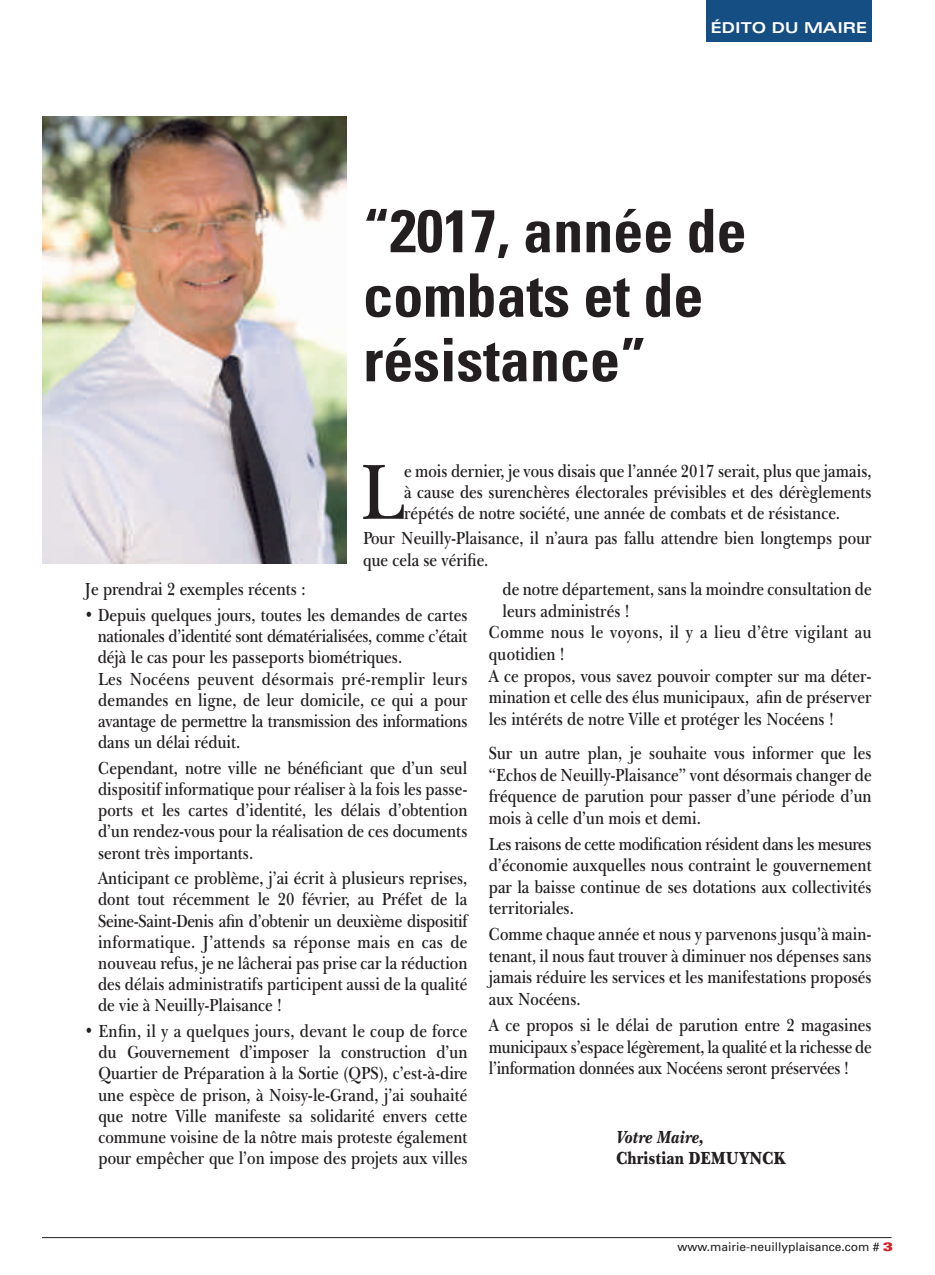
<style>
.page{position:relative;width:935px;height:1275px;background:#fff}
.page>*{position:absolute;margin:0;border:0;box-sizing:border-box;transform-origin:0 0}
.t1{font:600 80.55px "New Baskerville IT Cby BT";color:#231f20;scale:.85 1}
.t2{font:700 condensed 60px/64.5px "Univers";color:#231f20}
.t3{font:600 18px/21.1px "New Baskerville IT Cby BT";color:#231f20;text-align:justify;scale:.85 1}
.t4{font:600 18px "New Baskerville IT Cby BT";letter-spacing:.02em;color:#231f20;scale:.85 1}
.t5{font:900 18px "New Baskerville IT Cby BT";color:#231f20;scale:.85 1}
.t6{font:italic 900 18px "New Baskerville IT Cby BT";color:#231f20;scale:.85 1}
.t7{font:700 expanded 15px "Univers";color:#fff}
.t8{font:12px "Univers";color:#231f20}
.s1{font-weight:900;font-stretch:expanded;color:#d1232a}
</style>
<div class="page">
<hr style="left:42px;top:1237px;width:849px;height:1px;background:#231f20">
<img style="left:42px;top:116px;width:304px;height:447px">
<div style="left:705px;top:0;width:166px;height:42px;background:#144e82"></div>
<p class="t7" style="left:710px;top:22px;width:158px">ÉDITO DU MAIRE</p>
<h2 class="t2" style="left:363px;top:204px;width:385px">“2017, année de combats et de résistance”</h2>
<h1 class="t1" style="left:360px;top:461px;width:53px">L</h1>
<p class="t3" style="left:404px;top:462px;width:551px">e mois dernier, je vous disais que l’année 2017 serait, plus que jamais, à cause des surenchères électorales prévisibles et des dérèglements répétés de notre société, une année de combats et de résistance.</p>
<p class="t3" style="left:363px;top:530px;width:599px">Pour Neuilly-Plaisance, il n’aura pas fallu attendre bien longtemps pour que cela se vérifie.</p>
<p class="t3" style="left:85px;top:581px;width:262px">Je prendrai 2 exemples récents :</p>
<p class="t3" style="left:98px;top:606px;width:436px;text-align:left;text-indent:-13px">• Depuis quelques jours, toutes les demandes de cartes nationales d’identité sont dématérialisées, comme c’était déjà le cas pour les passeports biométriques.<br>Les Nocéens peuvent désormais pré-remplir leurs demandes en ligne, de leur domicile, ce qui a pour avantage de permettre la transmission des informations dans un délai réduit.</p>
<p class="t3" style="left:98px;top:759px;width:436px">Cependant, notre ville ne bénéficiant que d’un seul dispositif informatique pour réaliser à la fois les passe&shy;ports et les cartes d’identité, les délais d’obtention d’un rendez-vous pour la réalisation de ces documents seront très importants.</p>
<p class="t3" style="left:98px;top:869px;width:436px">Anticipant ce problème, j’ai écrit à plusieurs reprises, dont tout récemment le 20 février, au Préfet de la Seine-Saint-Denis afin d’obtenir un deuxième dispositif informatique. J’attends sa réponse mais en cas de nouveau refus, je ne lâcherai pas prise car la réduction des délais administratifs participent aussi de la qualité de vie à Neuilly-Plaisance !</p>
<p class="t3" style="left:98px;top:1022px;width:435px;text-indent:-14px">• Enfin, il y a quelques jours, devant le coup de force du Gouvernement d’imposer la construction d’un Quartier de Préparation à la Sortie (QPS), c’est-à-dire une espèce de prison, à Noisy-le-Grand, j’ai souhaité que notre Ville manifeste sa solidarité envers cette commune voisine de la nôtre mais proteste également pour empêcher que l’on impose des projets aux villes</p>
<p class="t3" style="left:502px;top:580px;width:435px">de notre département, sans la moindre consultation de</p>
<p class="t3" style="left:502px;top:602px;width:151px">leurs administrés !</p>
<p class="t4" style="left:488px;top:625px;width:452px">Comme nous le voyons, il y a lieu d’être vigilant au</p>
<p class="t3" style="left:488px;top:645px;width:91px">quotidien !</p>
<p class="t3" style="left:488px;top:667px;width:452px">A ce propos, vous savez pouvoir compter sur ma déter-</p>
<p class="t3" style="left:488px;top:688px;width:452px">mination et celle des élus municipaux, afin de préserver</p>
<p class="t3" style="left:488px;top:710px;width:407px">les intéréts de notre Ville et protéger les Nocéens !</p>
<p class="t3" style="left:488px;top:744px;width:452px;line-height:21.6px">Sur un autre plan, je souhaite vous informer que les “Echos de Neuilly-Plaisance” vont désormais changer de fréquence de parution pour passer d’une période d’un mois à celle d’un mois et demi.</p>
<p class="t3" style="left:488px;top:835px;width:452px;line-height:21.6px">Les raisons de cette modification résident dans les mesures d’économie auxquelles nous contraint le gouvernement par la baisse continue de ses dotations aux collectivités territoriales.</p>
<p class="t3" style="left:488px;top:925px;width:452px;line-height:21.6px">Comme chaque année et nous y parvenons jusqu’à main&shy;tenant, il nous faut trouver à diminuer nos dépenses sans jamais réduire les services et les manifestations proposés aux Nocéens.</p>
<p class="t3" style="left:488px;top:1016px;width:452px;line-height:21.6px">A ce propos si le délai de parution entre 2 magasines municipaux s’espace légèrement, la qualité et la richesse de l’information données aux Nocéens seront préservées !</p>
<p class="t6" style="left:616px;top:1129px;width:104px">Votre Maire,</p>
<p class="t5" style="left:616px;top:1151px;width:200px">Christian DEMUYNCK</p>
<p class="t8" style="left:677px;top:1242px;width:217px">www.mairie-neuillyplaisance.com # <span class="s1">3</span></p>
</div>
